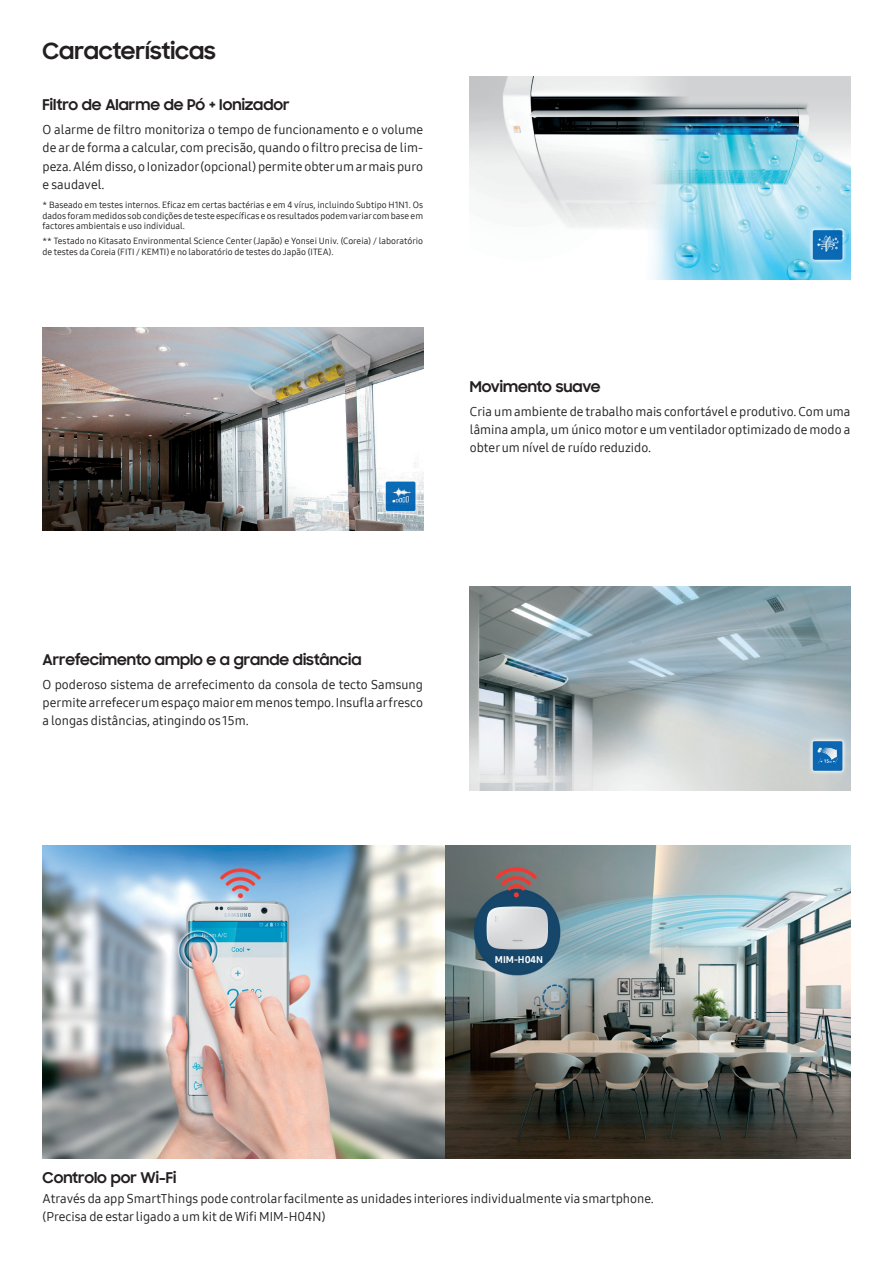
<style>
.page{position:relative;width:893px;height:1263px;background:#fff}
.page>*{position:absolute;margin:0;border:0;box-sizing:border-box;transform-origin:0 0}
.t1{font:700 22.5px "Samsung Sharp Sans";color:#231f20}
.t2{font:700 15px "Samsung Sharp Sans";color:#231f20}
.t3{font:12.75px/18px "Samsung One Arabic 450";color:#231f20;text-align:justify}
.t4{font:9.75px "Samsung One 800";color:#fff}
.t5{font:9px/10.8px "Samsung One Arabic 450";color:#231f20;text-align:justify}
</style>
<div class="page">
<img style="left:470px;top:77px;width:380px;height:203px">
<img style="left:43px;top:327px;width:380px;height:204px">
<img style="left:470px;top:587px;width:380px;height:203px">
<img style="left:43px;top:845px;width:807px;height:314px">
<img style="left:486px;top:906px;width:62px;height:44px">
<h1 class="t1" style="left:43px;top:34px;width:175px">Características</h1>
<p class="t2" style="left:43px;top:94px;width:249px">Filtro de Alarme de Pó + Ionizador</p>
<p class="t3" style="left:43px;top:122px;width:382px">O alarme de filtro monitoriza o tempo de funcionamento e o volume de ar de forma a calcular, com precisão, quando o filtro precisa de lim&shy;peza. Além disso, o Ionizador (opcional) permite obter um ar mais puro e saudavel.</p>
<p class="t5" style="left:43px;top:200px;width:382px">* Baseado em testes internos. Eficaz em certas bactérias e em 4 vírus, incluindo Subtipo H1N1. Os dados foram medidos sob condições de teste específicas e os resultados podem variar com base em factores ambientais e uso individual.</p>
<p class="t5" style="left:43px;top:236px;width:382px">** Testado no Kitasato Environmental Science Center (Japão) e Yonsei Univ. (Coreia) / laboratório de testes da Coreia (FITI / KEMTI) e no laboratório de testes do Japão (ITEA).</p>
<p class="t2" style="left:470px;top:375px;width:132px">Movimento suave</p>
<p class="t3" style="left:470px;top:404px;width:382px">Cria um ambiente de trabalho mais confortável e produtivo. Com uma lâmina ampla, um único motor e um ventilador optimizado de modo a obter um nível de ruído reduzido.</p>
<p class="t2" style="left:43px;top:648px;width:320px">Arrefecimento amplo e a grande distância</p>
<p class="t3" style="left:43px;top:677px;width:382px">O poderoso sistema de arrefecimento da consola de tecto Samsung permite arrefecer um espaço maior em menos tempo. Insufla ar fresco a longas distâncias, atingindo os 15m.</p>
<p class="t4" style="left:495px;top:953px;width:50px">MIM-H04N</p>
<p class="t2" style="left:43px;top:1166px;width:135px">Controlo por Wi-Fi</p>
<p class="t3" style="left:43px;top:1190px;width:613px">Através da app SmartThings pode controlar facilmente as unidades interiores individualmente via smartphone. (Precisa de estar ligado a um kit de Wifi MIM-H04N)</p>
</div>
